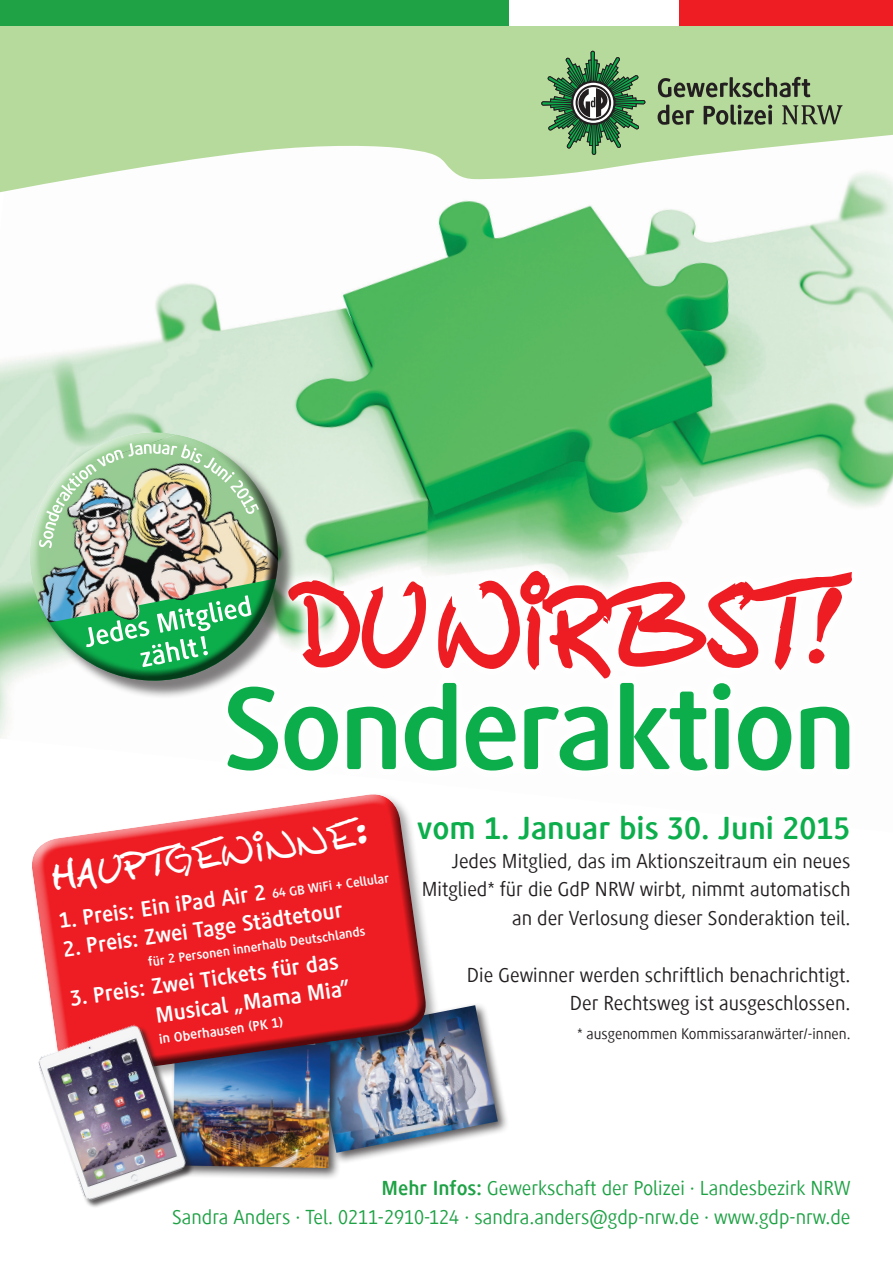
<style>
.page{position:relative;width:893px;height:1263px;background:#fff}
.page>*{position:absolute;margin:0;border:0;box-sizing:border-box;transform-origin:0 0}
.t1{font:700 121.5px "Generis Simple Com";letter-spacing:-.03em;color:#0cae4c}
.t2{font:105.15px "Callahan";letter-spacing:-.03em;color:#ee1d23;scale:.86 1}
.t3{font:34.2px "Callahan";color:#fff}
.t4{font:700 33px "Generis Simple Com";color:#0cae4c}
.t5{font:700 22.8px/28.5px "Generis Simple Com";color:#fff}
.t6{font:21px/28.5px "Generis Simple Com";color:#231f20;text-align:right}
.t7{font:21px/28.5px "Generis Simple Com";color:#1fa245;text-align:right}
.t8{font:15.9px "Generis Simple Com";color:#231f20}
.t9{font:700 14.25px "Generis Simple Com";color:#fff}
.t10{font:700 13.5px "Generis Simple Com";color:#fff}
.s1{font-size:13.5px}
.s2{font-weight:700}
</style>
<div class="page">
<img style="left:0;top:195px;width:893px;height:543px">
<div style="left:212px;top:556px;width:656px;height:230px;background:#fff"></div>
<svg style="left:437px;top:569px;width:415px;height:110px"></svg>
<svg style="left:0;top:400px;width:282px;height:258px;background:#c4e2c6"></svg>
<svg style="left:12px;top:435px;width:300px;height:280px"></svg>
<svg style="left:287px;top:572px;width:140px;height:113px"></svg>
<svg style="left:20px;top:422px;width:252px;height:207px;background:#c1e0c1"></svg>
<img style="left:28px;top:463px;width:259px;height:227px">
<div style="left:0;top:25px;width:893px;height:97px;background:#b6da9b"></div>
<svg style="left:0;top:101px;width:893px;height:94px;fill:#b6da9b"></svg>
<div style="left:680px;top:0;width:213px;height:25px;background:#ee1d23"></div>
<svg style="left:541px;top:50px;width:104px;height:109px"></svg>
<div style="left:576px;top:85px;width:35px;height:36px;border:2px solid #231f20;border-radius:50%"></div>
<img style="left:652px;top:76px;width:196px;height:57px">
<div style="left:0;top:0;width:509px;height:25px;background:#1fa245"></div>
<div style="left:310px;top:1002px;width:200px;height:163px;background:#231f20;opacity:.75"></div>
<img style="left:343px;top:1005px;width:155px;height:148px">
<div style="left:169px;top:1038px;width:174px;height:142px;background:#231f20;opacity:.75"></div>
<img style="left:194px;top:1090px;width:137px;height:78px">
<div style="left:30px;top:792px;width:410px;height:298px;background:#231f20;opacity:.41"></div>
<svg style="left:30px;top:792px;width:400px;height:3px"></svg>
<svg style="left:30px;top:795px;width:400px;height:285px;background:#de444c"></svg>
<div style="left:39px;top:1026px;width:155px;height:183px;background:#231f20;opacity:.75"></div>
<img style="left:36px;top:1023px;width:153px;height:180px">
<h2 class="t2" style="left:302px;top:568px;width:654px">DU WIRBST!</h2>
<h1 class="t1" style="left:222px;top:662px;width:636px">Sonderaktion</h1>
<h3 class="t3" style="left:50px;top:858px;width:320px;rotate:-8deg">HAUPTGEWINNE:</h3>
<p class="t5" style="left:57px;top:907px;width:334px;rotate:-8deg">1. Preis: Ein iPad Air 2 <span class="s1">64 GB WiFi + Cellular</span></p>
<p class="t5" style="left:61px;top:935px;width:284px;rotate:-8deg">2. Preis: Zwei Tage Städtetour</p>
<p class="t10" style="left:147px;top:954px;width:221px;rotate:-8deg">für 2 Personen innerhalb Deutschlands</p>
<p class="t5" style="left:150px;top:973px;width:198px;text-indent:-83px;rotate:-8deg">3. Preis: Zwei Tickets für das<br>Musical „Mama Mia”</p>
<p class="t9" style="left:158px;top:1031px;width:127px;rotate:-8deg">in Oberhausen (PK 1)</p>
<h3 class="t4" style="left:417px;top:810px;width:435px">vom 1. Januar bis 30. Juni 2015</h3>
<p class="t6" style="left:422px;top:847px;width:430px">Jedes Mitglied, das im Aktionszeitraum ein neues<br>Mitglied* für die GdP NRW wirbt, nimmt automatisch an der Verlosung dieser Sonderaktion teil.</p>
<p class="t6" style="left:467px;top:961px;width:385px">Die Gewinner werden schriftlich benachrichtigt.<br>Der Rechtsweg ist ausgeschlossen.</p>
<p class="t8" style="left:577px;top:1025px;width:275px">* ausgenommen Kommissaranwärter/-innen.</p>
<p class="t7" style="left:172px;top:1174px;width:680px"><span class="s2">Mehr Infos:</span> Gewerkschaft der Polizei · Landesbezirk NRW<br>Sandra Anders · Tel. 0211-2910-124 · sandra.anders@gdp-nrw.de · www.gdp-nrw.de</p>
</div>
